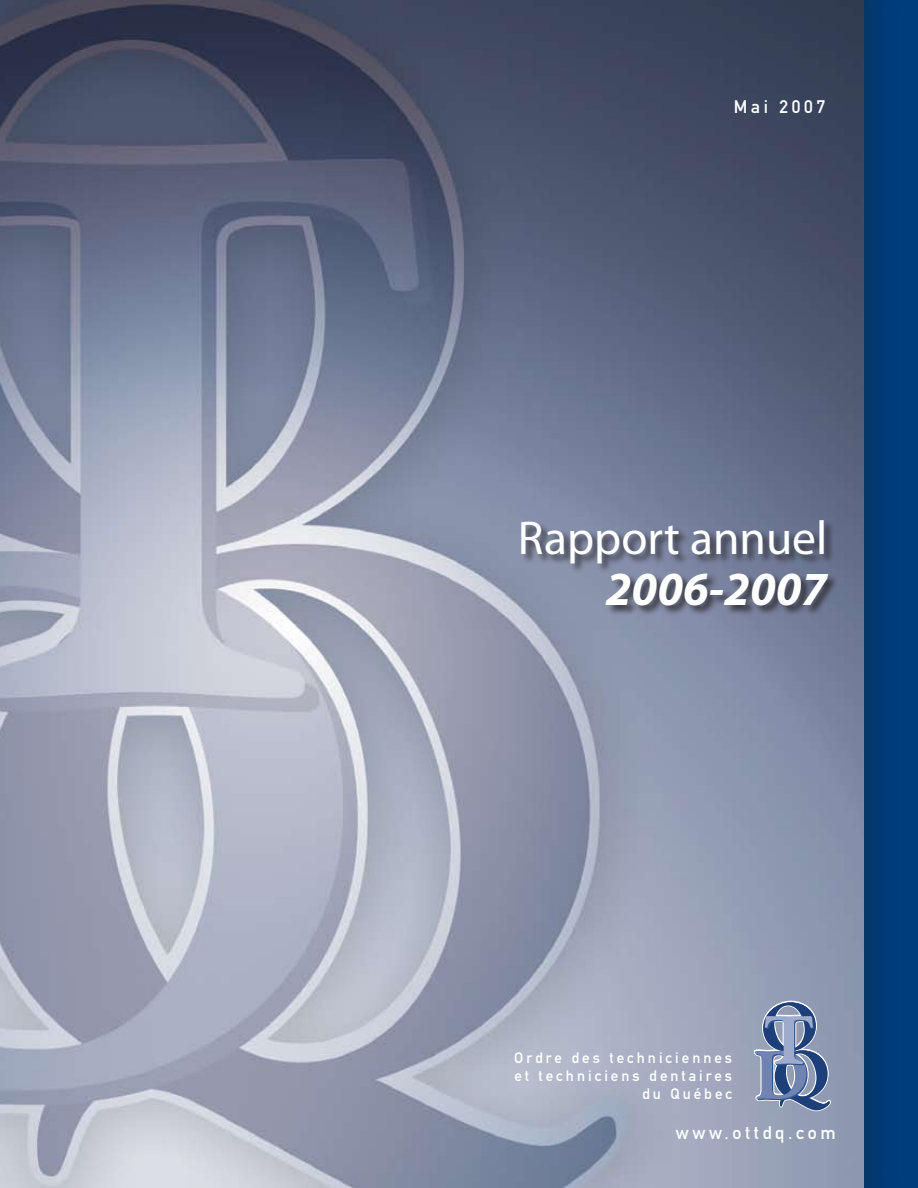
<style>
.page{position:relative;width:918px;height:1188px;background:#fff}
.page>*{position:absolute;margin:0;border:0;box-sizing:border-box;transform-origin:0 0}
.t1{font:47.7px "Myriad Pro";color:#fff}
.t2{font:italic 700 47.7px "Myriad Pro";color:#fff}
.t3{font:18px "DIN Mittelschrift";letter-spacing:.2em;color:#fff}
.t4{font:15px/18px "DIN Mittelschrift";letter-spacing:.2em;color:#fff;text-align:right}
</style>
<div class="page">
<div style="left:898px;top:0;width:20px;height:1188px;background:#003d7d"></div>
<div style="left:0;top:0;width:898px;height:1188px;background:#033a74"></div>
<img style="left:0;top:0;width:864px;height:1188px">
<div style="left:520px;top:518px;width:320px;height:99px;background:#221e1f;opacity:.75"></div>
<svg style="left:754px;top:1001px;width:77px;height:110px;background:#7c8daf"></svg>
<p class="t3" style="left:734px;top:96px;width:93px">Mai 2007</p>
<h1 class="t1" style="left:518px;top:508px;width:311px">Rapport annuel</h1>
<h1 class="t2" style="left:606px;top:558px;width:223px">2006-2007</h1>
<p class="t4" style="left:514px;top:1049px;width:219px">Ordre des techniciennes et techniciens dentaires du Québec</p>
<p class="t3" style="left:676px;top:1122px;width:161px">www.ottdq.com</p>
</div>
